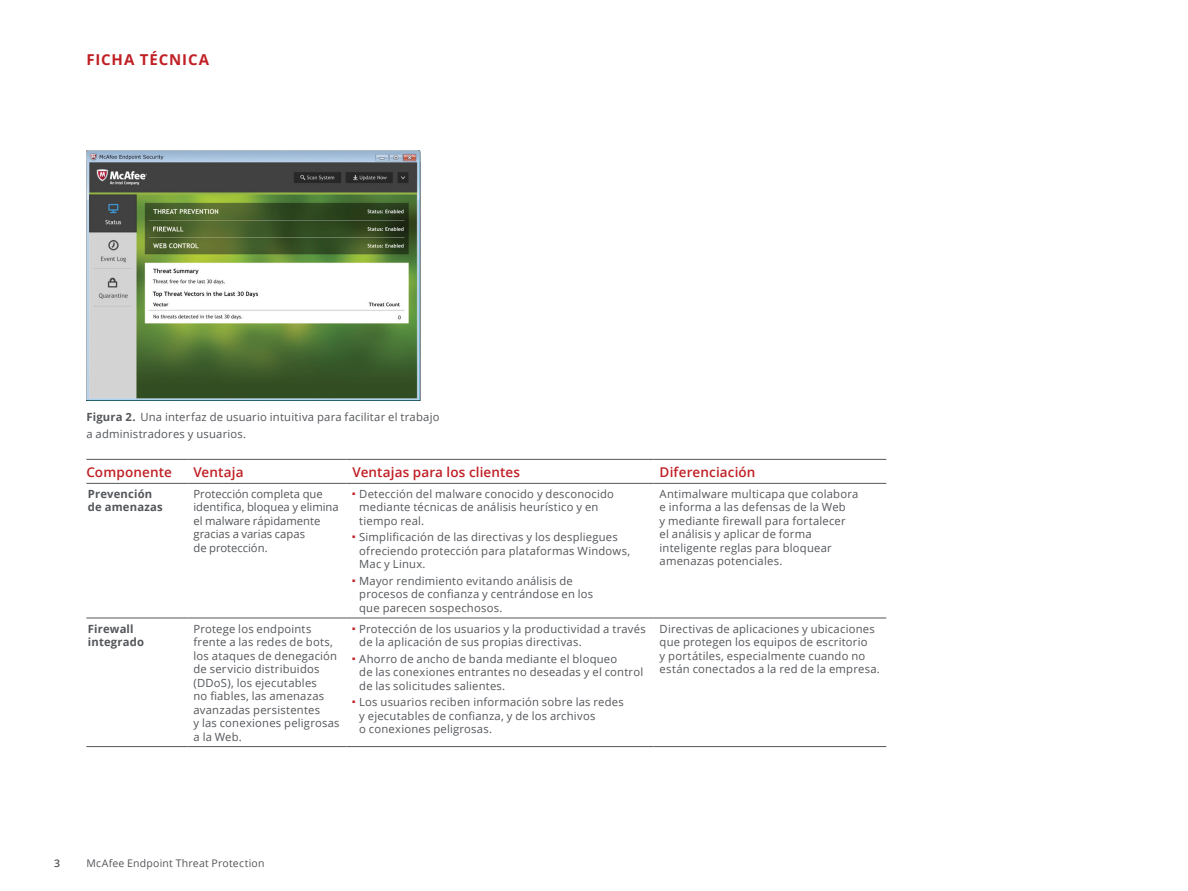
<style>
.page{position:relative;width:1188px;height:891px;background:#fff}
.page>*{position:absolute;margin:0;border:0;box-sizing:border-box;transform-origin:0 0}
.t1{font:700 15px "Open Sans";letter-spacing:.06em;color:#c02025}
.t2{font:600 13.5px "Open Sans";letter-spacing:.01em;color:#c02025}
.t3{font:11.25px/13.5px "Open Sans";letter-spacing:.02em;color:#53565a}
.t4{font:11.25px/13.5px "Open Sans";letter-spacing:-.005em;color:#53565a}
.t5{font:700 11.25px/13.5px "Open Sans";letter-spacing:.015em;color:#53565a}
.t6{font:10.5px "Open Sans";letter-spacing:.02em;color:#53565a}
.t7{font:600 10.5px "Open Sans";color:#53565a}
.s1{font-weight:700}
</style>
<div class="page">
<hr style="left:86px;top:459px;width:102px;height:1px;background:#53565a">
<hr style="left:188px;top:459px;width:158px;height:1px;background:#53565a">
<hr style="left:346px;top:459px;width:308px;height:1px;background:#53565a">
<hr style="left:654px;top:459px;width:232px;height:1px;background:#53565a">
<hr style="left:86px;top:483px;width:102px;height:1px;background:#53565a">
<hr style="left:188px;top:483px;width:158px;height:1px;background:#53565a">
<hr style="left:346px;top:483px;width:308px;height:1px;background:#53565a">
<hr style="left:654px;top:483px;width:232px;height:1px;background:#53565a">
<hr style="left:188px;top:618px;width:158px;height:1px;background:#53565a">
<hr style="left:346px;top:618px;width:308px;height:1px;background:#53565a">
<hr style="left:654px;top:618px;width:232px;height:1px;background:#53565a">
<hr style="left:188px;top:746px;width:158px;height:1px;background:#53565a">
<hr style="left:346px;top:746px;width:308px;height:1px;background:#53565a">
<hr style="left:654px;top:746px;width:232px;height:1px;background:#53565a">
<hr style="left:86px;top:618px;width:102px;height:1px;background:#53565a">
<hr style="left:86px;top:746px;width:102px;height:1px;background:#53565a">
<img style="left:86px;top:151px;width:334px;height:249px">
<h1 class="t1" style="left:86px;top:49px;width:124px">FICHA TÉCNICA</h1>
<p class="t3" style="left:86px;top:408px;width:355px;line-height:16.5px"><span class="s1">Figura 2.</span> Una interfaz de usuario intuitiva para facilitar el trabajo a administradores y usuarios.</p>
<p class="t2" style="left:86px;top:462px;width:87px">Componente</p>
<p class="t2" style="left:193px;top:462px;width:52px">Ventaja</p>
<p class="t2" style="left:352px;top:462px;width:169px">Ventajas para los clientes</p>
<p class="t2" style="left:660px;top:462px;width:97px">Diferenciación</p>
<p class="t5" style="left:88px;top:487px;width:76px">Prevención de amenazas</p>
<p class="t4" style="left:194px;top:487px;width:147px">Protección completa que identifica, bloquea y elimina el malware rápidamente gracias a varias capas<br>de protección.</p>
<p class="t3" style="left:359px;top:487px;width:256px;text-indent:-7px"><sup>■</sup> Detección del malware conocido y desconocido mediante técnicas de análisis heurístico y en tiempo real.</p>
<p class="t3" style="left:660px;top:487px;width:200px">Antimalware multicapa que colabora e informa a las defensas de la Web<br>y mediante firewall para fortalecer<br>el análisis y aplicar de forma inteligente reglas para bloquear amenazas potenciales.</p>
<p class="t3" style="left:359px;top:530px;width:273px;text-indent:-7px"><sup>■</sup> Simplificación de las directivas y los despliegues ofreciendo protección para plataformas Windows,<br>Mac y Linux.</p>
<p class="t3" style="left:359px;top:574px;width:236px;text-indent:-7px"><sup>■</sup> Mayor rendimiento evitando análisis de procesos de confianza y centrándose en los que parecen sospechosos.</p>
<p class="t5" style="left:88px;top:621px;width:58px">Firewall integrado</p>
<p class="t3" style="left:194px;top:621px;width:148px">Protege los endpoints frente a las redes de bots, los ataques de denegación de servicio distribuidos (DDoS), los ejecutables<br>no fiables, las amenazas avanzadas persistentes<br>y las conexiones peligrosas a la Web.</p>
<p class="t3" style="left:359px;top:621px;width:288px;text-indent:-7px"><sup>■</sup> Protección de los usuarios y la productividad a través de la aplicación de sus propias directivas.</p>
<p class="t3" style="left:359px;top:651px;width:286px;text-indent:-7px"><sup>■</sup> Ahorro de ancho de banda mediante el bloqueo<br>de las conexiones entrantes no deseadas y el control de las solicitudes salientes.</p>
<p class="t3" style="left:359px;top:695px;width:266px;text-indent:-7px"><sup>■</sup> Los usuarios reciben información sobre las redes y ejecutables de confianza, y de los archivos<br>o conexiones peligrosas.</p>
<p class="t3" style="left:660px;top:621px;width:222px">Directivas de aplicaciones y ubicaciones que protegen los equipos de escritorio<br>y portátiles, especialmente cuando no están conectados a la red de la empresa.</p>
<p class="t7" style="left:54px;top:856px;width:7px">3</p>
<p class="t6" style="left:86px;top:856px;width:180px">McAfee Endpoint Threat Protection</p>
</div>
